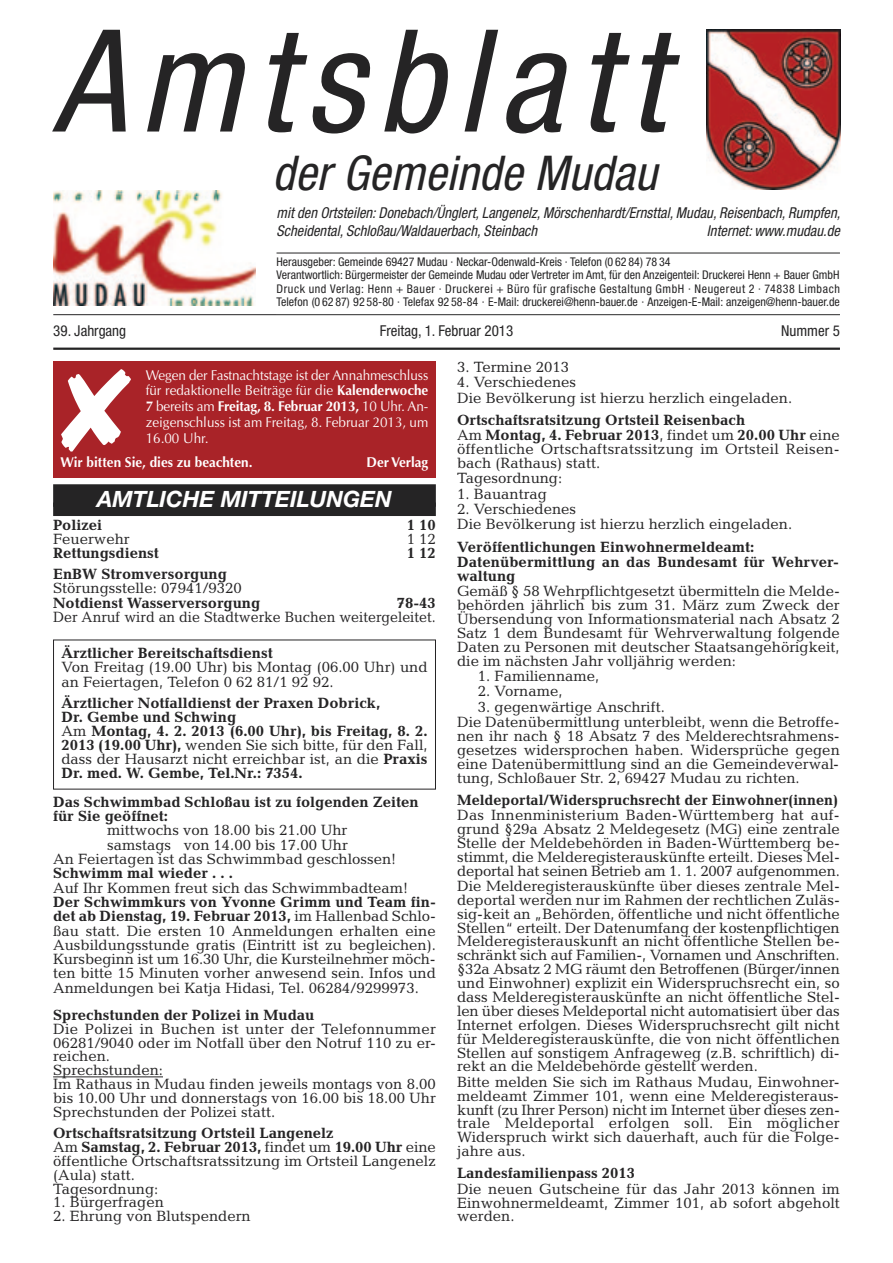
<style>
.page{position:relative;width:893px;height:1263px;background:#fff}
.page>*{position:absolute;margin:0;border:0;box-sizing:border-box;transform-origin:0 0}
.t1{font:italic condensed 142.5px "Helvetica Neue";color:#252425}
.t2{font:italic condensed 48px "Helvetica Neue";color:#252425}
.t3{font:italic 700 22.5px "Helvetica Neue";color:#fff}
.t4{font:15px/14px "Candida";color:#252425;text-align:justify}
.t5{font:700 15px/14.1px "Candida";color:#252425}
.t6{font:italic condensed 15px/18px "Helvetica Neue";letter-spacing:.005em;color:#252425}
.t7{font:15px "Candida";color:#252425;scale:.95 1}
.t8{font:condensed 15px "Helvetica Neue";color:#252425}
.t9{font:14.25px/15.8px "Optima";color:#fff;text-align:justify;scale:.95 1}
.t10{font:700 14.25px "Optima";color:#fff;scale:.95 1}
.t11{font:condensed 12px/13.5px "Helvetica Neue";color:#252425}
.s1{font-weight:700}
.s2{font-weight:400}
</style>
<div class="page">
<hr style="left:53px;top:314px;width:787px;height:1px;background:#252425">
<hr style="left:53px;top:348px;width:787px;height:2px;background:#252425">
<hr style="left:277px;top:314px;width:563px;height:1px;background:#525152">
<img style="left:53px;top:190px;width:202px;height:116px">
<hr style="left:277px;top:253px;width:563px;height:1px;background:#252425">
<img style="left:706px;top:30px;width:135px;height:159px">
<div style="left:53px;top:484px;width:383px;height:23px;background:#252425"></div>
<div style="left:53px;top:502px;width:383px;height:14px;background:#252425"></div>
<hr style="left:53px;top:1076px;width:110px;height:1px;background:#252425">
<div style="left:53px;top:361px;width:383px;height:117px;background:#a92328"></div>
<svg style="left:61px;top:369px;width:70px;height:83px"></svg>
<h1 class="t1" style="left:53px;top:30px;width:612px">Amtsblatt</h1>
<h2 class="t2" style="left:273px;top:156px;width:395px">der Gemeinde Mudau</h2>
<p class="t6" style="left:277px;top:205px;width:568px">mit den Ortsteilen:Donebach/Ünglert,Langenelz,Mörschenhardt/Ernsttal,Mudau,Reisenbach,Rumpfen,<br>Scheidental,Schloßau/Waldauerbach,Steinbach</p>
<p class="t6" style="left:707px;top:223px;width:137px">Internet:www.mudau.de</p>
<p class="t11" style="left:277px;top:256px;width:565px">Herausgeber: Gemeinde 69427 Mudau · Neckar-Odenwald-Kreis · Telefon (0 62 84) 78 34<br>Verantwortlich: Bürgermeister der Gemeinde Mudau oder Vertreter im Amt, für den Anzeigenteil: Druckerei Henn + Bauer GmbH Druck und Verlag: Henn + Bauer · Druckerei + Büro für grafische Gestaltung GmbH · Neugereut 2 · 74838 Limbach Telefon (0 62 87) 92 58-80 · Telefax 92 58-84 · E-Mail: druckerei@henn-bauer.de · Anzeigen-E-Mail: anzeigen@henn-bauer.de</p>
<p class="t8" style="left:53px;top:326px;width:74px">39. Jahrgang</p>
<p class="t8" style="left:380px;top:326px;width:135px">Freitag, 1. Februar 2013</p>
<p class="t8" style="left:781px;top:326px;width:60px">Nummer 5</p>
<p class="t9" style="left:146px;top:368px;width:299px">Wegen der Fastnachtstage ist der Annahmeschluss für redaktionelle Beiträge für die <span class="s1">Kalenderwoche 7</span> bereits am <span class="s1">Freitag, 8. Februar 2013,</span> 10 Uhr. An&shy;zeigenschluss ist am Freitag, 8. Februar 2013, um 16.00 Uhr.</p>
<p class="t10" style="left:61px;top:456px;width:203px">Wir bitten Sie, dies zu beachten.</p>
<p class="t10" style="left:367px;top:456px;width:67px">Der Verlag</p>
<h3 class="t3" style="left:97px;top:491px;width:296px">AMTLICHE MITTEILUNGEN</h3>
<p class="t5" style="left:53px;top:519px;width:51px">Polizei</p>
<p class="t5" style="left:407px;top:519px;width:31px">1 10</p>
<p class="t4" style="left:53px;top:533px;width:78px">Feuerwehr</p>
<p class="t4" style="left:407px;top:533px;width:31px">1 12</p>
<p class="t5" style="left:53px;top:548px;width:107px">Rettungsdienst</p>
<p class="t5" style="left:407px;top:548px;width:31px">1 12</p>
<p class="t5" style="left:53px;top:568px;width:175px">EnBW Stromversorgung</p>
<p class="t4" style="left:53px;top:583px;width:190px">Störungsstelle: 07941/9320</p>
<p class="t5" style="left:53px;top:597px;width:209px">Notdienst Wasserversorgung</p>
<p class="t5" style="left:397px;top:597px;width:41px">78-43</p>
<p class="t7" style="left:53px;top:612px;width:404px">Der Anruf wird an die Stadtwerke Buchen weitergeleitet.</p>
<p class="t5" style="left:61px;top:648px;width:213px">Ärztlicher Bereitschaftsdienst</p>
<p class="t4" style="left:61px;top:662px;width:368px">Von Freitag (19.00 Uhr) bis Montag (06.00 Uhr) und an Feiertagen, Telefon 0 62 81/1 92 92.</p>
<p class="t5" style="left:61px;top:697px;width:368px">Ärztlicher Notfalldienst der Praxen Dobrick,<br>Dr. Gembe und Schwing<br><span class="s2">Am</span> Montag, 4. 2. 2013 (6.00 Uhr), bis Freitag, 8. 2.<br>2013 (19.00 Uhr), <span class="s2">wenden Sie sich bitte, für den Fall, dass der Hausarzt nicht erreichbar ist, an die</span> Praxis Dr. med. W. Gembe, Tel.Nr.: 7354.</p>
<p class="t5" style="left:53px;top:796px;width:367px">Das Schwimmbad Schloßau ist zu folgenden Zeiten für Sie geöffnet:</p>
<p class="t4" style="left:53px;top:825px;width:345px;line-height:14.4px;text-align:center">mittwochs von 18.00 bis 21.00 Uhr<br>samstags von 14.00 bis 17.00 Uhr<br>An Feiertagen ist das Schwimmbad geschlossen!</p>
<p class="t5" style="left:53px;top:868px;width:181px">Schwimm mal wieder . . .</p>
<p class="t4" style="left:53px;top:882px;width:357px">Auf Ihr Kommen freut sich das Schwimmbadteam!</p>
<p class="t4" style="left:53px;top:896px;width:384px"><span class="s1">Der Schwimmkurs von Yvonne Grimm und Team fin&shy;det ab Dienstag, 19. Februar 2013,</span> im Hallenbad Schlo&shy;ßau statt. Die ersten 10 Anmeldungen erhalten eine Ausbildungsstunde gratis (Eintritt ist zu begleichen).<br>Kursbeginn ist um 16.30 Uhr, die Kursteilnehmer möch&shy;ten bitte 15 Minuten vorher anwesend sein. Infos und Anmeldungen bei Katja Hidasi, Tel. 06284/9299973.</p>
<p class="t5" style="left:53px;top:1009px;width:263px">Sprechstunden der Polizei in Mudau</p>
<p class="t4" style="left:53px;top:1023px;width:384px;text-align:left">Die Polizei in Buchen ist unter der Telefonnummer 06281/9040 oder im Notfall über den Notruf 110 zu er&shy;reichen.<br>Sprechstunden:<br>Im Rathaus in Mudau finden jeweils montags von 8.00 bis 10.00 Uhr und donnerstags von 16.00 bis 18.00 Uhr Sprechstunden der Polizei statt.</p>
<p class="t4" style="left:53px;top:1127px;width:384px;text-align:left"><span class="s1">Ortschaftsratsitzung Ortsteil Langenelz<br></span>Am <span class="s1">Samstag, 2. Februar 2013,</span> findet um <span class="s1">19.00 Uhr</span> eine öffentliche Ortschaftsratssitzung im Ortsteil Langenelz (Aula) statt.<br>Tagesordnung:</p>
<p class="t4" style="left:53px;top:1197px;width:112px">1. Bürgerfragen</p>
<p class="t4" style="left:53px;top:1211px;width:199px">2. Ehrung von Blutspendern</p>
<p class="t4" style="left:457px;top:361px;width:114px">3. Termine 2013</p>
<p class="t4" style="left:457px;top:376px;width:337px;line-height:15.5px">4. Verschiedenes<br>Die Bevölkerung ist hierzu herzlich eingeladen.</p>
<p class="t5" style="left:457px;top:413px;width:384px;line-height:15.5px">Ortschaftsratsitzung Ortsteil Reisenbach<br><span class="s2">Am</span> Montag, 4. Februar 2013<span class="s2">, findet um</span> 20.00 Uhr <span class="s2">eine</span></p>
<p class="t4" style="left:457px;top:443px;width:384px">öffentliche Ortschaftsratssitzung im Ortsteil Reisen&shy;bach (Rathaus) statt.</p>
<p class="t4" style="left:457px;top:473px;width:107px">Tagesordnung:</p>
<p class="t4" style="left:457px;top:488px;width:91px">1. Bauantrag</p>
<p class="t4" style="left:457px;top:503px;width:337px;line-height:15.5px">2. Verschiedenes<br>Die Bevölkerung ist hierzu herzlich eingeladen.</p>
<p class="t5" style="left:457px;top:540px;width:383px;line-height:15.5px">Veröffentlichungen Einwohnermeldeamt:<br>Datenübermittlung an das Bundesamt für Wehrver-</p>
<p class="t5" style="left:457px;top:570px;width:60px">waltung</p>
<p class="t4" style="left:457px;top:586px;width:384px">Gemäß § 58 Wehrpflichtgesetzt übermitteln die Melde&shy;behörden jährlich bis zum 31. März zum Zweck der Übersendung von Informationsmaterial nach Absatz 2<br>Satz 1 dem Bundesamt für Wehrverwaltung folgende Daten zu Personen mit deutscher Staatsangehörigkeit, die im nächsten Jahr volljährig werden:</p>
<p class="t4" style="left:478px;top:670px;width:123px">1. Familienname,</p>
<p class="t4" style="left:478px;top:686px;width:86px">2. Vorname,</p>
<p class="t4" style="left:457px;top:700px;width:384px;line-height:15.5px;text-indent:21px">3. gegenwärtige Anschrift.<br>Die Datenübermittlung unterbleibt, wenn die Betroffe-</p>
<p class="t4" style="left:457px;top:730px;width:384px">nen ihr nach § 18 Absatz 7 des Melderechtsrahmens&shy;gesetzes widersprochen haben. Widersprüche gegen eine Datenübermittlung sind an die Gemeindeverwal&shy;tung, Schloßauer Str. 2, 69427 Mudau zu richten.</p>
<p class="t5" style="left:457px;top:794px;width:382px">Meldeportal/Widerspruchsrecht der Einwohner(innen)</p>
<p class="t4" style="left:457px;top:810px;width:384px">Das Innenministerium Baden-Württemberg hat auf&shy;grund §29a Absatz 2 Meldegesetz (MG) eine zentrale Stelle der Meldebehörden in Baden-Württemberg be&shy;stimmt, die Melderegisterauskünfte erteilt. Dieses Mel&shy;deportal hat seinen Betrieb am 1. 1. 2007 aufgenommen.</p>
<p class="t4" style="left:457px;top:880px;width:384px">Die Melderegisterauskünfte über dieses zentrale Mel&shy;deportal werden nur im Rahmen der rechtlichen Zuläs&shy;sig-keit an „Behörden, öffentliche und nicht öffentliche Stellen“ erteilt. Der Datenumfang der kostenpflichtigen Melderegisterauskunft an nicht öffentliche Stellen be&shy;schränkt sich auf Familien-, Vornamen und Anschriften. §32a Absatz 2 MG räumt den Betroffenen (Bürger/innen und Einwohner) explizit ein Widerspruchsrecht ein, so dass Melderegisterauskünfte an nicht öffentliche Stel&shy;len über dieses Meldeportal nicht automatisiert über das Internet erfolgen. Dieses Widerspruchsrecht gilt nicht für Melderegisterauskünfte, die von nicht öffentlichen Stellen auf sonstigem Anfrageweg (z.B. schriftlich) di&shy;rekt an die Meldebehörde gestellt werden.</p>
<p class="t4" style="left:457px;top:1076px;width:384px">Bitte melden Sie sich im Rathaus Mudau, Einwohner&shy;meldeamt Zimmer 101, wenn eine Melderegisteraus&shy;kunft (zu Ihrer Person) nicht im Internet über dieses zen&shy;trale Meldeportal erfolgen soll. Ein möglicher Widerspruch wirkt sich dauerhaft, auch für die Folge&shy;jahre aus.</p>
<p class="t5" style="left:457px;top:1168px;width:180px">Landesfamilienpass 2013</p>
<p class="t4" style="left:457px;top:1183px;width:384px">Die neuen Gutscheine für das Jahr 2013 können im Einwohnermeldeamt, Zimmer 101, ab sofort abgeholt werden.</p>
</div>
